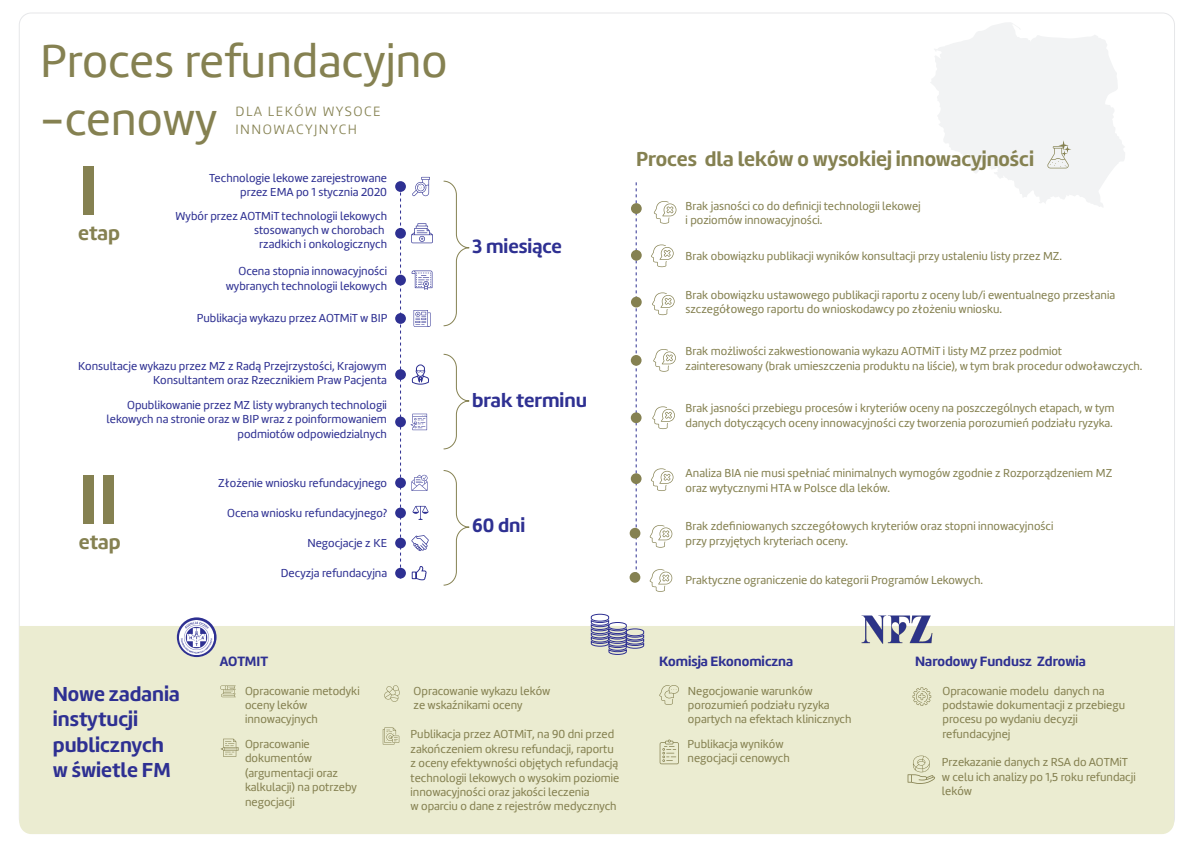
<style>
.page{position:relative;width:1191px;height:842px;background:#fff}
.page>*{position:absolute;margin:0;border:0;box-sizing:border-box;transform-origin:0 0}
.t1{font:700 72px "Marine";color:#858151}
.t2{font:48px/57.6px "Marine";color:#858151}
.t3{font:700 21px "Marine";color:#858151}
.t4{font:700 21px/25.2px "Marine";color:#2e3092}
.t5{font:700 20px "Marine";color:#2e3092}
.t6{font:700 14px "Marine";color:#2e3092}
.t7{font:300 14px/18px "Marine";letter-spacing:.1em;color:#858151}
.t8{font:12px/14.4px "Marine";color:#858151}
.t9{font:12px/14.4px "Marine";color:#2e3092;text-align:right}
</style>
<div class="page">
<svg style="left:412px;top:364px;width:16px;height:21px"></svg>
<svg style="left:400px;top:192px;width:1px;height:376px"></svg>
<div style="left:395px;top:181px;width:11px;height:11px;background:#2e3092;border-radius:50%"></div>
<div style="left:395px;top:228px;width:11px;height:11px;background:#2e3092;border-radius:50%"></div>
<div style="left:395px;top:275px;width:11px;height:10px;background:#2e3092;border-radius:50%"></div>
<div style="left:395px;top:313px;width:11px;height:11px;background:#2e3092;border-radius:50%"></div>
<div style="left:395px;top:477px;width:11px;height:11px;background:#2e3092;border-radius:50%"></div>
<div style="left:395px;top:508px;width:11px;height:10px;background:#2e3092;border-radius:50%"></div>
<div style="left:395px;top:538px;width:11px;height:10px;background:#2e3092;border-radius:50%"></div>
<div style="left:395px;top:568px;width:11px;height:10px;background:#2e3092;border-radius:50%"></div>
<div style="left:395px;top:369px;width:11px;height:11px;background:#2e3092;border-radius:50%"></div>
<div style="left:395px;top:417px;width:11px;height:10px;background:#2e3092;border-radius:50%"></div>
<svg style="left:636px;top:182px;width:1px;height:388px"></svg>
<div style="left:631px;top:203px;width:10px;height:11px;background:#858151;border-radius:50%"></div>
<div style="left:631px;top:250px;width:10px;height:11px;background:#858151;border-radius:50%"></div>
<div style="left:631px;top:297px;width:10px;height:10px;background:#858151;border-radius:50%"></div>
<div style="left:631px;top:473px;width:10px;height:11px;background:#858151;border-radius:50%"></div>
<div style="left:629px;top:528px;width:11px;height:11px;background:#858151;border-radius:50%"></div>
<div style="left:631px;top:355px;width:10px;height:11px;background:#858151;border-radius:50%"></div>
<div style="left:631px;top:412px;width:10px;height:11px;background:#858151;border-radius:50%"></div>
<svg style="left:411px;top:223px;width:22px;height:20px"></svg>
<svg style="left:412px;top:177px;width:18px;height:19px"></svg>
<svg style="left:412px;top:271px;width:20px;height:19px"></svg>
<svg style="left:413px;top:310px;width:17px;height:17px"></svg>
<svg style="left:410px;top:414px;width:17px;height:16px"></svg>
<svg style="left:411px;top:535px;width:18px;height:16px"></svg>
<svg style="left:411px;top:566px;width:16px;height:15px"></svg>
<svg style="left:412px;top:506px;width:16px;height:14px"></svg>
<svg style="left:411px;top:475px;width:16px;height:16px"></svg>
<svg style="left:443px;top:180px;width:27px;height:147px"></svg>
<svg style="left:443px;top:470px;width:27px;height:116px"></svg>
<svg style="left:443px;top:353px;width:27px;height:97px"></svg>
<svg style="left:654px;top:201px;width:22px;height:23px"></svg>
<svg style="left:651px;top:245px;width:22px;height:22px"></svg>
<svg style="left:652px;top:292px;width:22px;height:23px"></svg>
<svg style="left:653px;top:349px;width:23px;height:23px"></svg>
<svg style="left:652px;top:406px;width:23px;height:23px"></svg>
<svg style="left:651px;top:468px;width:22px;height:23px"></svg>
<svg style="left:649px;top:525px;width:23px;height:23px"></svg>
<div style="left:629px;top:572px;width:11px;height:11px;background:#858151;border-radius:50%"></div>
<svg style="left:649px;top:569px;width:23px;height:23px"></svg>
<svg style="left:931px;top:23px;width:194px;height:184px"></svg>
<div style="left:19px;top:626px;width:1155px;height:208px;background:#ebecd1"></div>
<svg style="left:590px;top:613px;width:54px;height:42px"></svg>
<svg style="left:177px;top:617px;width:39px;height:40px"></svg>
<img style="left:180px;top:620px;width:34px;height:34px">
<img style="left:849px;top:615px;width:98px;height:31px">
<svg style="left:220px;top:685px;width:16px;height:12px"></svg>
<svg style="left:221px;top:739px;width:18px;height:18px"></svg>
<svg style="left:384px;top:685px;width:16px;height:17px"></svg>
<svg style="left:383px;top:727px;width:16px;height:17px"></svg>
<svg style="left:659px;top:685px;width:20px;height:20px"></svg>
<svg style="left:659px;top:739px;width:20px;height:25px"></svg>
<svg style="left:912px;top:687px;width:19px;height:19px"></svg>
<svg style="left:907px;top:755px;width:28px;height:30px"></svg>
<h2 class="t2" style="left:40px;top:32px;width:409px">Proces refundacyjno -cenowy</h2>
<p class="t7" style="left:235px;top:102px;width:146px">DLA LEKÓW WYSOCE<br>INNOWACYJNYCH</p>
<h1 class="t1" style="left:78px;top:143px;width:21px">I</h1>
<h3 class="t3" style="left:78px;top:219px;width:43px">etap</h3>
<p class="t9" style="left:209px;top:171px;width:179px">Technologie lekowe zarejestrowane przez EMA po 1 stycznia 2020</p>
<p class="t9" style="left:176px;top:208px;width:213px">Wybór przez AOTMiT technologii lekowych stosowanych w chorobach<br>rzadkich i onkologicznych</p>
<p class="t9" style="left:226px;top:264px;width:163px">Ocena stopnia innowacyjności wybranych technologii lekowych</p>
<p class="t9" style="left:197px;top:311px;width:192px">Publikacja wykazu przez AOTMiT w BIP</p>
<p class="t9" style="left:78px;top:359px;width:310px">Konsultacje wykazu przez MZ z Radą Przejrzystości, Krajowym<br>Konsultantem oraz Rzecznikiem Praw Pacjenta</p>
<p class="t9" style="left:107px;top:398px;width:282px">Opublikowanie przez MZ listy wybranych technologii lekowych na stronie oraz w BIP wraz z poinformowaniem podmiotów odpowiedzialnych</p>
<h1 class="t1" style="left:79px;top:452px;width:41px">II</h1>
<h3 class="t3" style="left:79px;top:528px;width:43px">etap</h3>
<p class="t9" style="left:218px;top:475px;width:170px">Złożenie wniosku refundacyjnego</p>
<p class="t9" style="left:227px;top:505px;width:161px">Ocena wniosku refundacyjnego?</p>
<p class="t9" style="left:307px;top:536px;width:81px">Negocjacje z KE</p>
<p class="t9" style="left:281px;top:566px;width:108px">Decyzja refundacyjna</p>
<h3 class="t5" style="left:472px;top:234px;width:91px">3 miesiące</h3>
<h3 class="t5" style="left:472px;top:387px;width:116px">brak terminu</h3>
<h3 class="t5" style="left:472px;top:513px;width:55px">60 dni</h3>
<h3 class="t3" style="left:636px;top:146px;width:399px">Proces dla leków o wysokiej innowacyjności</h3>
<p class="t8" style="left:685px;top:199px;width:237px">Brak jasności co do definicji technologii lekowej i poziomów innowacyjności.</p>
<p class="t8" style="left:685px;top:249px;width:378px">Brak obowiązku publikacji wyników konsultacji przy ustaleniu listy przez MZ.</p>
<p class="t8" style="left:685px;top:287px;width:431px">Brak obowiązku ustawowego publikacji raportu z oceny lub/i ewentualnego przesłania szczegółowego raportu do wnioskodawcy po złożeniu wniosku.</p>
<p class="t8" style="left:685px;top:344px;width:458px">Brak możliwości zakwestionowania wykazu AOTMiT i listy MZ przez podmiot<br>zainteresowany (brak umieszczenia produktu na liście), w tym brak procedur odwoławczych.</p>
<p class="t8" style="left:685px;top:401px;width:430px">Brak jasności przebiegu procesów i kryteriów oceny na poszczególnych etapach, w tym danych dotyczących oceny innowacyjności czy tworzenia porozumień podziału ryzyka.</p>
<p class="t8" style="left:685px;top:466px;width:428px">Analiza BIA nie musi spełniać minimalnych wymogów zgodnie z Rozporządzeniem MZ oraz wytycznymi HTA w Polsce dla leków.</p>
<p class="t8" style="left:685px;top:519px;width:369px">Brak zdefiniowanych szczegółowych kryteriów oraz stopni innowacyjności przy przyjętych kryteriach oceny.</p>
<p class="t8" style="left:685px;top:572px;width:299px">Praktyczne ograniczenie do kategorii Programów Lekowych.</p>
<h3 class="t4" style="left:53px;top:681px;width:128px">Nowe zadania instytucji publicznych w świetle FM</h3>
<p class="t6" style="left:220px;top:652px;width:50px">AOTMIT</p>
<p class="t6" style="left:659px;top:652px;width:135px">Komisja Ekonomiczna</p>
<p class="t6" style="left:915px;top:652px;width:172px">Narodowy Fundusz Zdrowia</p>
<p class="t8" style="left:245px;top:683px;width:116px">Opracowanie metodyki oceny leków innowacyjnych</p>
<p class="t8" style="left:245px;top:737px;width:113px">Opracowanie dokumentów (argumentacji oraz kalkulacji) na potrzeby negocjacji</p>
<p class="t8" style="left:688px;top:683px;width:165px">Negocjowanie warunków porozumień podziału ryzyka opartych na efektach klinicznych</p>
<p class="t8" style="left:687px;top:737px;width:104px">Publikacja wyników negocjacji cenowych</p>
<p class="t8" style="left:414px;top:683px;width:138px">Opracowanie wykazu leków ze wskaźnikami oceny</p>
<p class="t8" style="left:410px;top:727px;width:210px">Publikacja przez AOTMiT, na 90 dni przed zakończeniem okresu refundacji, raportu z oceny efektywności objętych refundacją technologii lekowych o wysokim poziomie innowacyjności oraz jakości leczenia<br>w oparciu o dane z rejestrów medycznych</p>
<p class="t8" style="left:942px;top:683px;width:184px">Opracowanie modelu danych na podstawie dokumentacji z przebiegu procesu po wydaniu decyzji refundacyjnej</p>
<p class="t8" style="left:942px;top:755px;width:195px">Przekazanie danych z RSA do AOTMiT w celu ich analizy po 1,5 roku refundacji leków</p>
</div>
